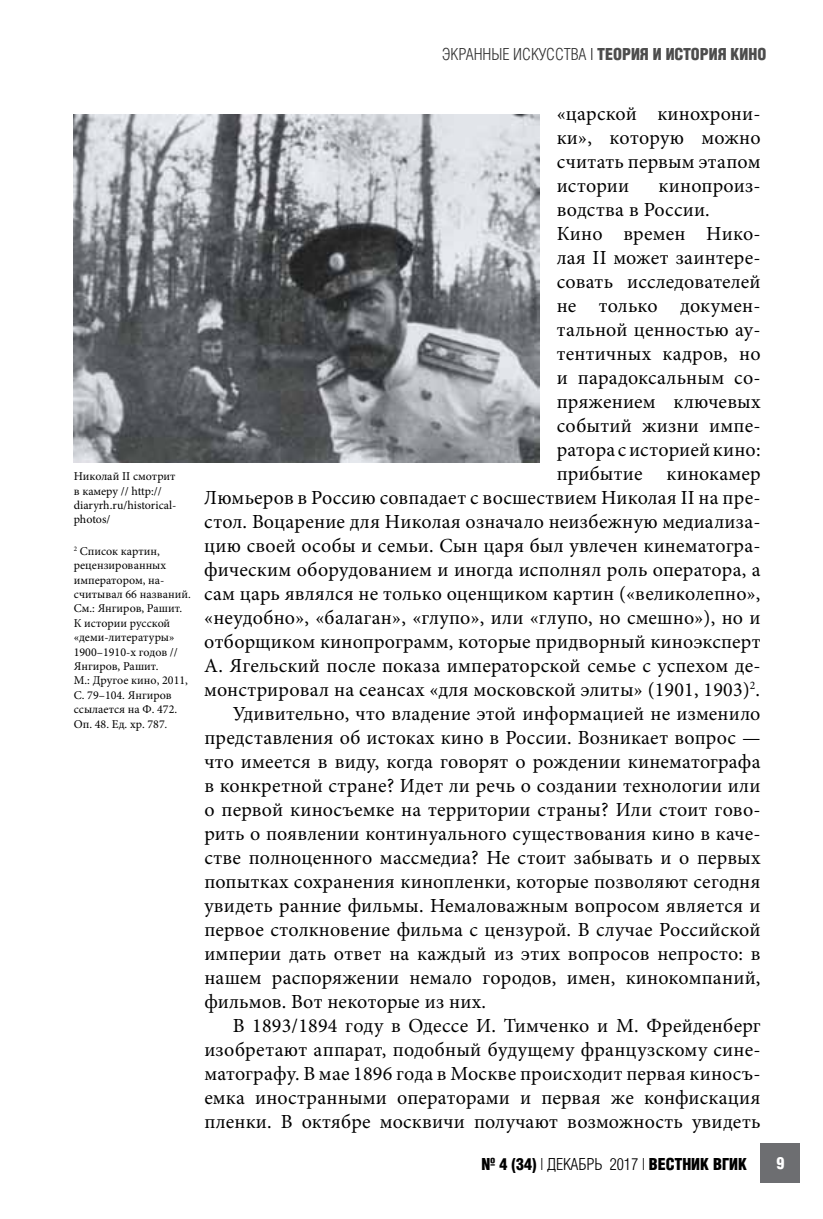
<style>
.page{position:relative;width:823px;height:1219px;background:#fff}
.page>*{position:absolute;margin:0;border:0;box-sizing:border-box;transform-origin:0 0}
.t1{font:20px/24px "Minion Pro";letter-spacing:.01em;color:#000;text-align:justify}
.t2{font:700 16px "AG Letterica Cond L";color:#4d4d4d}
.t3{font:700 16px "AG Letterica Cond L";color:#000}
.t4{font:700 16px "AG Letterica Cond L";color:#fff}
.t5{font:12px/14.4px "Minion Pro";color:#000}
.s1{font-weight:400;color:#333}
.s2{font-weight:400;color:#000}
.s3{font-style:italic}
.s4{font-weight:400}
</style>
<div class="page">
<div style="left:760px;top:1143px;width:39px;height:40px;background:#6d6e71"></div>
<img style="left:74px;top:114px;width:465px;height:348px">
<p class="t2" style="left:441px;top:44px;width:326px"><span class="s1">ЭКРАННЫЕ ИСКУССТВА</span> <span class="s2">|</span> ТЕОРИЯ И ИСТОРИЯ КИНО</p>
<p class="t5" style="left:74px;top:469px;width:104px">Николай ІІ смотрит в камеру // http:// diaryrh.ru/historical&shy;photos/</p>
<p class="t5" style="left:74px;top:544px;width:118px"><sup>2</sup> Список картин, рецензированных императором, на&shy;считывал 66 названий.<br>См.: Янгиров, Рашит.<br>К истории русской «деми-литературы»<br>1900–1910-х годов //<br>Янгиров, Рашит.<br>М.: Другое кино, 2011,<br>С. 79–104. Янгиров ссылается на Ф. 472.<br>Оп. 48. Ед. хр. 787<span class="s3">.</span></p>
<p class="t1" style="left:556px;top:102px;width:205px">«царской кинохрони&shy;ки», которую можно считать первым этапом истории</p>
<p class="t1" style="left:658px;top:174px;width:103px">кинопроиз-</p>
<p class="t1" style="left:556px;top:198px;width:154px">водства в России.</p>
<p class="t1" style="left:556px;top:222px;width:205px">Кино времен Нико-</p>
<p class="t1" style="left:556px;top:246px;width:205px">лая ІІ может заинтере-</p>
<p class="t1" style="left:556px;top:270px;width:205px">совать исследователей</p>
<p class="t1" style="left:556px;top:294px;width:205px">не только докумен-</p>
<p class="t1" style="left:556px;top:318px;width:205px">тальной ценностью ау-</p>
<p class="t1" style="left:556px;top:342px;width:205px">тентичных кадров, но</p>
<p class="t1" style="left:556px;top:366px;width:205px">и парадоксальным со-</p>
<p class="t1" style="left:556px;top:390px;width:205px">пряжением ключевых</p>
<p class="t1" style="left:556px;top:414px;width:205px">событий жизни импе-</p>
<p class="t1" style="left:556px;top:438px;width:205px">ратора с историей кино:</p>
<p class="t1" style="left:556px;top:462px;width:205px">прибытие кинокамер</p>
<p class="t1" style="left:204px;top:486px;width:557px">Люмьеров в Россию совпадает с восшествием Николая ІІ на пре-</p>
<p class="t1" style="left:204px;top:510px;width:557px">стол. Воцарение для Николая означало неизбежную медиализа-</p>
<p class="t1" style="left:204px;top:534px;width:557px">цию своей особы и семьи. Сын царя был увлечен кинематогра-</p>
<p class="t1" style="left:204px;top:558px;width:557px">фическим оборудованием и иногда исполнял роль оператора, a</p>
<p class="t1" style="left:204px;top:582px;width:557px">сам царь являлся не только оценщиком картин («великолепно»,</p>
<p class="t1" style="left:204px;top:606px;width:557px">«неудобно», «балаган», «глупо», или «глупо, но смешно»), но и</p>
<p class="t1" style="left:204px;top:630px;width:557px">отборщиком кинопрограмм, которые придворный киноэксперт</p>
<p class="t1" style="left:204px;top:654px;width:557px">А. Ягельский после показа императорской семье с успехом де-</p>
<p class="t1" style="left:204px;top:678px;width:557px">монстрировал на сеансах «для московской элиты» (1901, 1903)<sup>2</sup>.</p>
<p class="t1" style="left:232px;top:702px;width:529px">Удивительно, что владение этой информацией не изменило</p>
<p class="t1" style="left:204px;top:726px;width:557px">представления об истоках кино в России. Возникает вопрос —</p>
<p class="t1" style="left:204px;top:750px;width:557px">что имеется в виду, когда говорят о рождении кинематографа</p>
<p class="t1" style="left:204px;top:774px;width:557px">в конкретной стране? Идет ли речь о создании технологии или</p>
<p class="t1" style="left:204px;top:798px;width:557px">о первой киносъемке на территории страны? Или стоит гово-</p>
<p class="t1" style="left:204px;top:822px;width:557px">рить о появлении континуального существования кино в каче-</p>
<p class="t1" style="left:204px;top:846px;width:557px">стве полноценного массмедиа? Не стоит забывать и о первых</p>
<p class="t1" style="left:204px;top:870px;width:557px">попытках сохранения кинопленки, которые позволяют сегодня</p>
<p class="t1" style="left:204px;top:894px;width:557px">увидеть ранние фильмы. Немаловажным вопросом является и</p>
<p class="t1" style="left:204px;top:918px;width:557px">первое столкновение фильма с цензурой. В случае Российской</p>
<p class="t1" style="left:204px;top:942px;width:557px">империи дать ответ на каждый из этих вопросов непросто: в</p>
<p class="t1" style="left:204px;top:966px;width:557px">нашем распоряжении немало городов, имен, кинокомпаний,</p>
<p class="t1" style="left:204px;top:990px;width:283px">фильмов. Вот некоторые из них.</p>
<p class="t1" style="left:232px;top:1014px;width:529px">В 1893/1894 году в Одессе И. Тимченко и М. Фрейденберг</p>
<p class="t1" style="left:204px;top:1038px;width:557px">изобретают аппарат, подобный будущему французскому сине-</p>
<p class="t1" style="left:204px;top:1062px;width:557px">матографу. В мае 1896 года в Москве происходит первая киносъ-</p>
<p class="t1" style="left:204px;top:1086px;width:557px">емка иностранными операторами и первая же конфискация</p>
<p class="t1" style="left:204px;top:1110px;width:557px">пленки. В октябре москвичи получают возможность увидеть</p>
<p class="t3" style="left:481px;top:1154px;width:267px">№ 4 (34) <span class="s4">| ДЕКАБРЬ 2017 |</span> ВЕСТНИК ВГИК</p>
<p class="t4" style="left:776px;top:1153px;width:9px">9</p>
</div>
